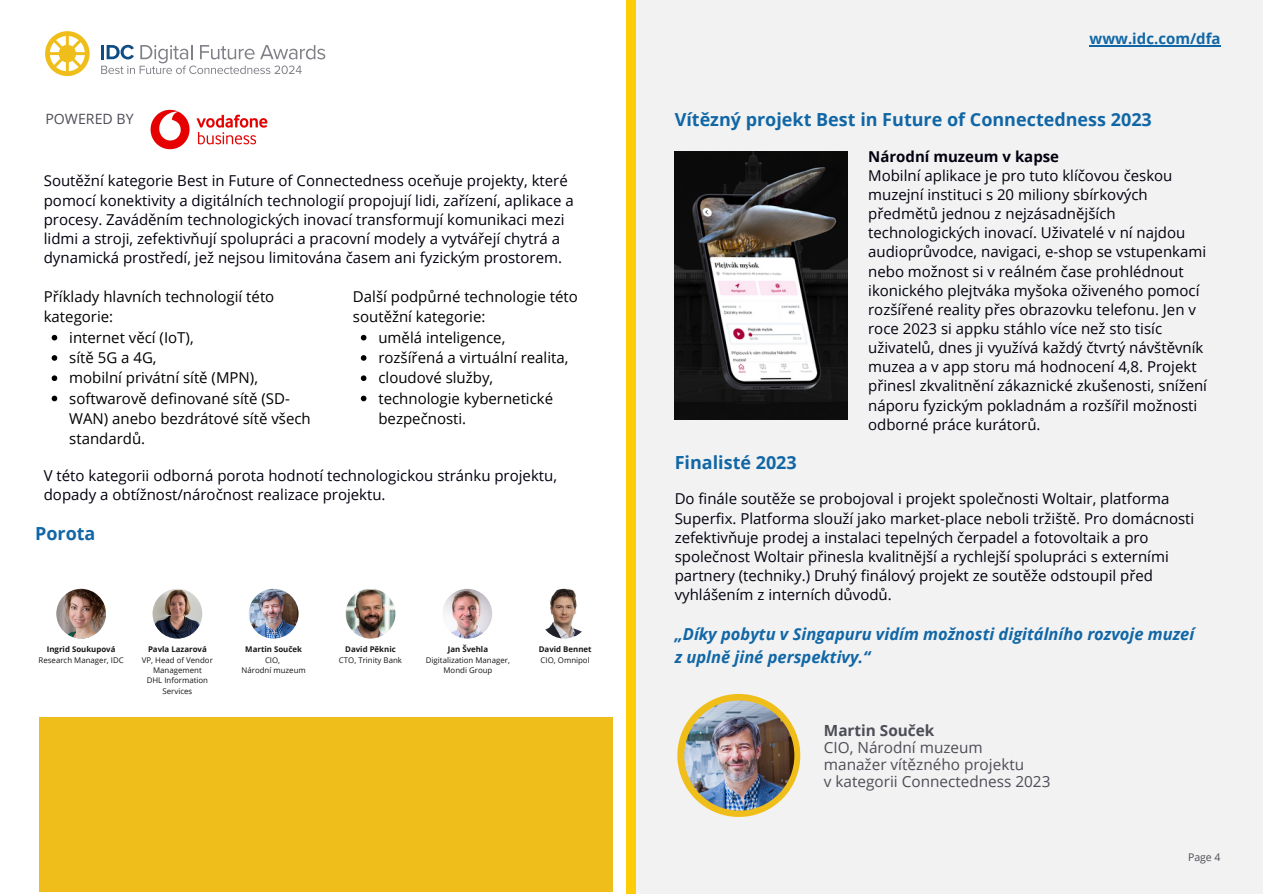
<style>
.page{position:relative;width:1263px;height:894px;background:#fff}
.page>*{position:absolute;margin:0;border:0;box-sizing:border-box;transform-origin:0 0}
.t1{font:700 18px "Open Sans";color:#1167a6}
.t2{font:italic 700 16.5px/22.5px "Open Sans";color:#1167a6}
.t3{font:15.3px/16.8px "Open Sans";color:#4d4d57}
.t4{font:15px/19.2px "Open Sans";color:#01010f}
.t5{font:15px/20.2px "Open Sans";color:#000}
.t6{font:700 15px "Open Sans";color:#1167a6}
.t7{font:14.1px "Open Sans";color:#4d4d57}
.t8{font:10.5px "Open Sans";color:#4d4d57}
.t9{font:7.8px/10.5px "Open Sans";color:#171515;text-align:center}
.t10{font:700 7.8px "Open Sans";color:#171515}
.s1{font-weight:700}
</style>
<div class="page">
<div style="left:636px;top:0;width:627px;height:893px;background:#f2f2f2"></div>
<svg style="left:45px;top:31px;width:45px;height:45px"></svg>
<svg style="left:101px;top:45px;width:224px;height:29px"></svg>
<div style="left:39px;top:717px;width:573px;height:174px;background:#f0be1a"></div>
<img style="left:675px;top:151px;width:173px;height:268px">
<svg style="left:677px;top:694px;width:123px;height:122px"></svg>
<img style="left:684px;top:700px;width:110px;height:110px;border-radius:50%">
<div style="left:626px;top:0;width:10px;height:893px;background:#ffcd07"></div>
<img style="left:56px;top:588px;width:50px;height:50px;border-radius:50%">
<img style="left:153px;top:588px;width:49px;height:50px;border-radius:50%">
<img style="left:249px;top:588px;width:50px;height:50px;border-radius:50%">
<img style="left:346px;top:588px;width:49px;height:50px;border-radius:50%">
<img style="left:442px;top:588px;width:50px;height:50px;border-radius:50%">
<img style="left:150px;top:109px;width:118px;height:41px">
<img style="left:540px;top:588px;width:49px;height:50px;border-radius:50%">
<svg style="left:52px;top:335px;width:5px;height:5px"></svg>
<svg style="left:52px;top:355px;width:5px;height:5px"></svg>
<svg style="left:52px;top:375px;width:5px;height:6px"></svg>
<svg style="left:52px;top:395px;width:5px;height:6px"></svg>
<svg style="left:361px;top:335px;width:5px;height:5px"></svg>
<svg style="left:361px;top:355px;width:5px;height:5px"></svg>
<svg style="left:361px;top:375px;width:5px;height:6px"></svg>
<svg style="left:361px;top:395px;width:5px;height:6px"></svg>
<hr style="left:1089px;top:45px;width:132px;height:1px;background:#1167a6">
<p class="t7" style="left:45px;top:109px;width:90px">POWERED BY</p>
<p class="t4" style="left:44px;top:171px;width:531px">Soutěžní kategorie Best in Future of Connectedness oceňuje projekty, které pomocí konektivity a digitálních technologií propojují lidi, zařízení, aplikace a procesy. Zaváděním technologických inovací transformují komunikaci mezi lidmi a stroji, zefektivňují spolupráci a pracovní modely a vytvářejí chytrá a dynamická prostředí, jež nejsou limitována časem ani fyzickým prostorem.</p>
<h4 class="t5" style="left:44px;top:286px;width:232px">Příklady hlavních technologií této kategorie:</h4>
<h1 class="t5" style="left:69px;top:327px;width:126px">internet věcí (IoT),</h1>
<p class="t5" style="left:69px;top:347px;width:89px">sítě 5G a 4G,</p>
<p class="t5" style="left:69px;top:367px;width:190px">mobilní privátní sítě (MPN),</p>
<p class="t5" style="left:69px;top:387px;width:243px">softwarově definované sítě (SD-<br>WAN) anebo bezdrátové sítě všech standardů.</p>
<p class="t5" style="left:353px;top:286px;width:226px">Další podpůrné technologie této soutěžní kategorie:</p>
<p class="t5" style="left:378px;top:327px;width:128px">umělá inteligence,</p>
<p class="t5" style="left:378px;top:347px;width:192px">rozšířená a virtuální realita,</p>
<p class="t5" style="left:378px;top:367px;width:116px">cloudové služby,</p>
<p class="t5" style="left:378px;top:387px;width:176px">technologie kybernetické bezpečnosti.</p>
<p class="t4" style="left:44px;top:465px;width:515px">V této kategorii odborná porota hodnotí technologickou stránku projektu, dopady a obtížnost/náročnost realizace projektu.</p>
<h1 class="t1" style="left:35px;top:520px;width:62px">Porota</h1>
<p class="t10" style="left:47px;top:643px;width:70px">Ingrid Soukupová</p>
<p class="t9" style="left:39px;top:654px;width:87px">Research Manager, IDC</p>
<p class="t10" style="left:148px;top:643px;width:60px">Pavla Lazarová</p>
<p class="t9" style="left:142px;top:654px;width:73px">VP, Head of Vendor<br>Management</p>
<p class="t9" style="left:147px;top:675px;width:63px">DHL Information<br>Services</p>
<p class="t10" style="left:245px;top:643px;width:58px">Martin Souček</p>
<p class="t9" style="left:265px;top:654px;width:17px">CIO,</p>
<p class="t9" style="left:241px;top:664px;width:66px">Národní muzeum</p>
<p class="t10" style="left:345px;top:643px;width:52px">David Pěknic</p>
<h3 class="t9" style="left:339px;top:654px;width:64px">CTO, Trinity Bank</h3>
<h1 class="t10" style="left:448px;top:643px;width:42px">Jan Švehla</h1>
<h4 class="t9" style="left:426px;top:654px;width:86px">Digitalization Manager,<br>Mondi Group</h4>
<h1 class="t10" style="left:539px;top:643px;width:54px">David Bennet</h1>
<p class="t9" style="left:541px;top:654px;width:51px">CIO, Omnipol</p>
<h4 class="t6" style="left:1089px;top:28px;width:133px">www.idc.com/dfa</h4>
<p class="t1" style="left:675px;top:106px;width:479px">Vítězný projekt Best in Future of Connectedness 2023</p>
<p class="t1" style="left:675px;top:449px;width:124px">Finalisté 2023</p>
<p class="t4" style="left:868px;top:146px;width:340px"><span class="s1">Národní muzeum v kapse<br></span>Mobilní aplikace je pro tuto klíčovou českou muzejní instituci s 20 miliony sbírkových předmětů jednou z nejzásadnějších technologických inovací. Uživatelé v ní najdou audioprůvodce, navigaci, e-shop se vstupenkami nebo možnost si v reálném čase prohlédnout ikonického plejtváka myšoka oživeného pomocí rozšířené reality přes obrazovku telefonu. Jen v roce 2023 si appku stáhlo více než sto tisíc uživatelů, dnes ji využívá každý čtvrtý návštěvník muzea a v app storu má hodnocení 4,8. Projekt přinesl zkvalitnění zákaznické zkušenosti, snížení náporu fyzickým pokladnám a rozšířil možnosti odborné práce kurátorů.</p>
<p class="t4" style="left:675px;top:489px;width:521px">Do finále soutěže se probojoval i projekt společnosti Woltair, platforma Superfix. Platforma slouží jako market-place neboli tržiště. Pro domácnosti zefektivňuje prodej a instalaci tepelných čerpadel a fotovoltaik a pro společnost Woltair přinesla kvalitnější a rychlejší spolupráci s externími partnery (techniky.) Druhý finálový projekt ze soutěže odstoupil před vyhlášením z interních důvodů.</p>
<p class="t2" style="left:675px;top:622px;width:521px">„Díky pobytu v Singapuru vidím možnosti digitálního rozvoje muzeí z uplně jiné perspektivy.“</p>
<p class="t3" style="left:824px;top:721px;width:228px"><span class="s1">Martin Souček<br></span>CIO, Národní muzeum<br>manažer vítězného projektu<br>v kategorii Connectedness 2023</p>
<p class="t8" style="left:1188px;top:849px;width:34px">Page 4</p>
</div>
